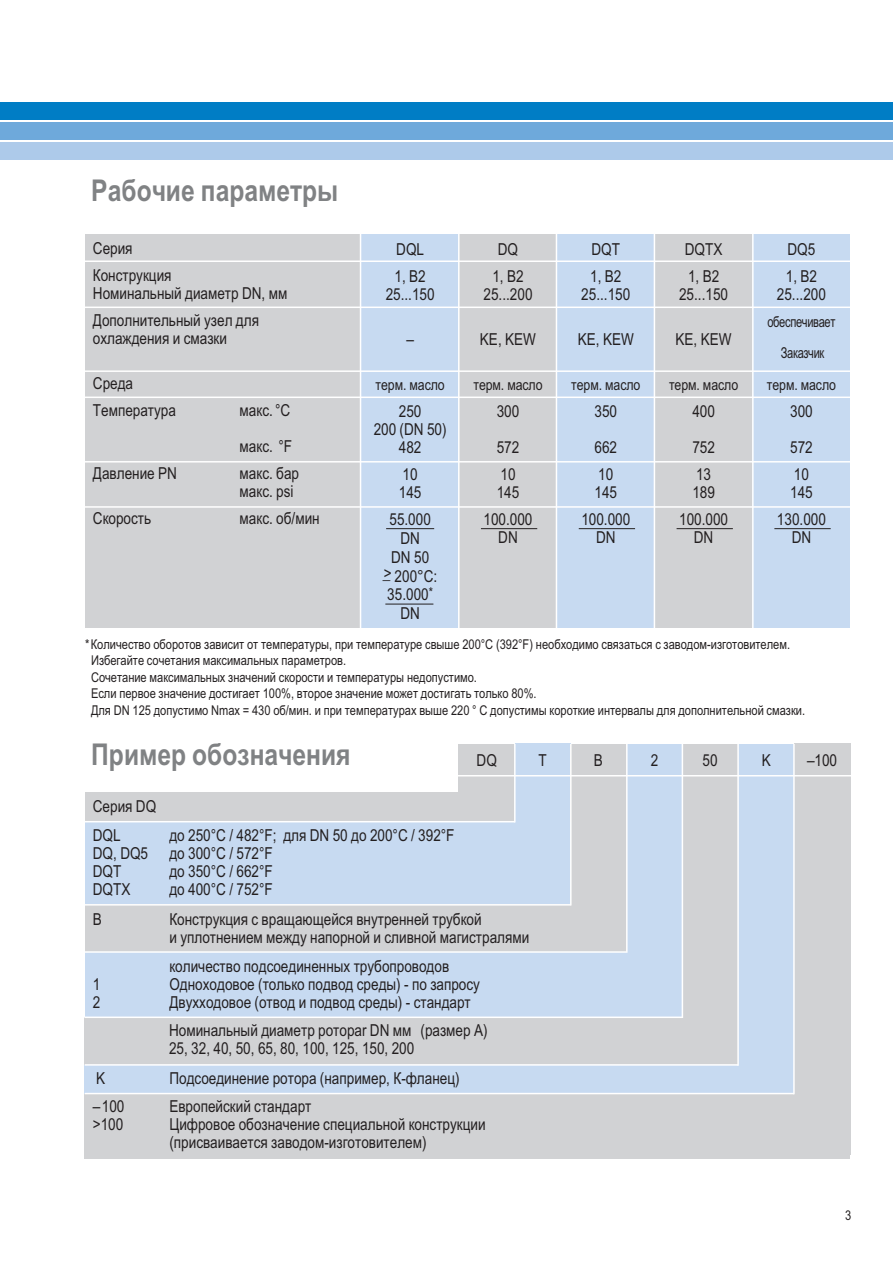
<style>
.page{position:relative;width:893px;height:1263px;background:#fff}
.page>*{position:absolute;margin:0;border:0;box-sizing:border-box;transform-origin:0 0}
.t1{font:700 30px "Arial Narrow Cyr";color:#808284}
.t2{font:16.5px/18px "Arial Narrow Cyr";color:#231f20}
.t3{font:16.5px/18.8px "Arial Narrow";color:#231f20;text-align:center}
.t4{font:15px "Arial Narrow Cyr";letter-spacing:-.005em;color:#231f20}
.t5{font:15px/31.5px "Arial Narrow Cyr";letter-spacing:-.025em;color:#231f20;text-align:center;scale:.9 1}
.t6{font:13.5px/16.5px "Arial Narrow Cyr";color:#231f20}
</style>
<div class="page">
<div style="left:0;top:102px;width:892px;height:18px;background:#007dc5"></div>
<div style="left:0;top:122px;width:892px;height:18px;background:#6ea9db"></div>
<div style="left:0;top:142px;width:892px;height:18px;background:#adcaea"></div>
<div style="left:361px;top:234px;width:98px;height:393px;background:#c7daf1"></div>
<div style="left:459px;top:234px;width:105px;height:393px;background:#d1d2d4"></div>
<div style="left:557px;top:234px;width:98px;height:393px;background:#c7daf1"></div>
<div style="left:655px;top:234px;width:97px;height:393px;background:#d1d2d4"></div>
<div style="left:752px;top:234px;width:98px;height:393px;background:#c7daf1"></div>
<div style="left:85px;top:234px;width:276px;height:393px;background:#d1d2d4"></div>
<hr style="left:82px;top:261px;width:775px;height:1px;background:#fff">
<hr style="left:82px;top:307px;width:775px;height:1px;background:#fff">
<hr style="left:82px;top:370px;width:775px;height:2px;background:#fff">
<hr style="left:82px;top:397px;width:775px;height:1px;background:#fff">
<hr style="left:82px;top:461px;width:775px;height:2px;background:#fff">
<hr style="left:82px;top:506px;width:775px;height:2px;background:#fff">
<hr style="left:360px;top:229px;width:1px;height:405px;background:#fff">
<div style="left:459px;top:744px;width:56px;height:134px;background:#d1d2d4"></div>
<div style="left:515px;top:744px;width:56px;height:164px;background:#c7daf1"></div>
<div style="left:570px;top:744px;width:56px;height:216px;background:#d1d2d4"></div>
<div style="left:626px;top:744px;width:56px;height:276px;background:#c7daf1"></div>
<div style="left:682px;top:744px;width:56px;height:327px;background:#d1d2d4"></div>
<div style="left:738px;top:744px;width:56px;height:402px;background:#c7daf1"></div>
<div style="left:794px;top:744px;width:56px;height:411px;background:#d1d2d4"></div>
<div style="left:85px;top:793px;width:430px;height:29px;background:#d1d2d4"></div>
<div style="left:85px;top:822px;width:486px;height:101px;background:#c7daf1"></div>
<div style="left:85px;top:905px;width:542px;height:47px;background:#d1d2d4"></div>
<div style="left:85px;top:952px;width:597px;height:65px;background:#c7daf1"></div>
<div style="left:85px;top:1017px;width:653px;height:48px;background:#d1d2d4"></div>
<div style="left:85px;top:1094px;width:765px;height:64px;background:#d1d2d4"></div>
<div style="left:85px;top:1065px;width:709px;height:29px;background:#c7daf1"></div>
<hr style="left:514px;top:744px;width:1px;height:78px;background:#fff">
<hr style="left:570px;top:744px;width:1px;height:162px;background:#fff">
<hr style="left:626px;top:744px;width:1px;height:209px;background:#fff">
<hr style="left:682px;top:744px;width:1px;height:274px;background:#fff">
<hr style="left:737px;top:744px;width:2px;height:322px;background:#fff">
<hr style="left:793px;top:744px;width:2px;height:350px;background:#fff">
<hr style="left:81px;top:821px;width:434px;height:1px;background:#fff">
<hr style="left:84px;top:904px;width:487px;height:2px;background:#fff">
<hr style="left:84px;top:951px;width:542px;height:2px;background:#fff">
<hr style="left:84px;top:1017px;width:598px;height:1px;background:#fff">
<hr style="left:85px;top:1064px;width:653px;height:2px;background:#fff">
<hr style="left:85px;top:1093px;width:709px;height:1px;background:#fff">
<hr style="left:449px;top:775px;width:422px;height:2px;background:#fff">
<hr style="left:458px;top:228px;width:1px;height:415px;background:#fff">
<hr style="left:556px;top:224px;width:1px;height:419px;background:#fff">
<hr style="left:654px;top:223px;width:1px;height:420px;background:#fff">
<hr style="left:752px;top:226px;width:1px;height:417px;background:#fff">
<hr style="left:386px;top:528px;width:48px;height:1px;background:#231f20">
<hr style="left:385px;top:604px;width:48px;height:1px;background:#231f20">
<hr style="left:481px;top:528px;width:56px;height:1px;background:#231f20">
<hr style="left:579px;top:528px;width:56px;height:1px;background:#231f20">
<hr style="left:676px;top:528px;width:57px;height:1px;background:#231f20">
<hr style="left:774px;top:528px;width:57px;height:1px;background:#231f20">
<h1 class="t1" style="left:91px;top:180px;width:248px">Рабочие параметры</h1>
<p class="t2" style="left:93px;top:236px;width:80px;line-height:27px">Серия<br>Конструкция</p>
<p class="t2" style="left:93px;top:281px;width:196px;line-height:27px">Номинальный диаметр DN, мм<br>Дополнительный узел для</p>
<p class="t2" style="left:93px;top:330px;width:136px">охлаждения и смазки</p>
<p class="t2" style="left:93px;top:371px;width:85px;line-height:27px">Среда<br>Температура</p>
<p class="t2" style="left:240px;top:393px;width:54px;line-height:36px">макс. °C макс. °F</p>
<p class="t2" style="left:93px;top:465px;width:86px">Давление PN</p>
<p class="t2" style="left:240px;top:465px;width:61px">макс. бар макс. psi</p>
<p class="t2" style="left:93px;top:510px;width:60px">Скорость</p>
<p class="t2" style="left:240px;top:510px;width:82px">макс. об/мин</p>
<p class="t2" style="left:394px;top:237px;width:33px;line-height:27px">DQL<br>1, B2</p>
<p class="t2" style="left:386px;top:287px;width:51px">25...150</p>
<p class="t2" style="left:406px;top:332px;width:9px">–</p>
<p class="t4" style="left:376px;top:379px;width:71px">терм. масло</p>
<p class="t2" style="left:374px;top:404px;width:74px;text-align:center">250<br>200 (DN 50)<br>482</p>
<p class="t2" style="left:399px;top:467px;width:24px">10<br>145</p>
<p class="t3" style="left:383px;top:510px;width:56px">55.000<br>DN<br>DN 50<br>_&gt; 200°C:<br>35.000<sup>*<br></sup>DN</p>
<p class="t2" style="left:492px;top:237px;width:33px;line-height:27px;text-align:center">DQ<br>1, B2</p>
<p class="t2" style="left:483px;top:287px;width:51px">25...200</p>
<p class="t2" style="left:480px;top:332px;width:58px">KE, KEW</p>
<p class="t4" style="left:473px;top:379px;width:71px">терм. масло</p>
<p class="t2" style="left:497px;top:395px;width:24px;line-height:36px">300<br>572</p>
<p class="t2" style="left:497px;top:467px;width:24px">10<br>145</p>
<p class="t2" style="left:483px;top:512px;width:50px;text-align:center">100.000<br>DN</p>
<p class="t2" style="left:590px;top:237px;width:33px;line-height:27px">DQT<br>1, B2</p>
<p class="t2" style="left:581px;top:287px;width:51px">25...150</p>
<p class="t2" style="left:578px;top:332px;width:58px">KE, KEW</p>
<p class="t4" style="left:571px;top:379px;width:71px">терм. масло</p>
<p class="t2" style="left:594px;top:395px;width:24px;line-height:36px">350<br>662</p>
<p class="t2" style="left:594px;top:467px;width:24px">10<br>145</p>
<p class="t2" style="left:581px;top:512px;width:50px;text-align:center">100.000<br>DN</p>
<p class="t2" style="left:685px;top:237px;width:39px;line-height:27px">DQTX<br>1, B2</p>
<p class="t2" style="left:679px;top:287px;width:51px">25...150</p>
<p class="t2" style="left:675px;top:332px;width:58px">KE, KEW</p>
<p class="t4" style="left:669px;top:379px;width:71px">терм. масло</p>
<p class="t2" style="left:692px;top:395px;width:24px;line-height:36px">400<br>752</p>
<p class="t2" style="left:692px;top:467px;width:24px">13<br>189</p>
<p class="t2" style="left:679px;top:512px;width:50px;text-align:center">100.000<br>DN</p>
<p class="t2" style="left:786px;top:237px;width:33px;line-height:27px">DQ5<br>1, B2</p>
<p class="t2" style="left:777px;top:287px;width:51px">25...200</p>
<p class="t5" style="left:767px;top:307px;width:78px">обеспечивает<br>Заказчик терм. масло</p>
<p class="t2" style="left:790px;top:395px;width:24px;line-height:36px">300<br>572</p>
<p class="t2" style="left:790px;top:467px;width:24px">10<br>145</p>
<p class="t2" style="left:777px;top:512px;width:50px;text-align:center">130.000<br>DN</p>
<p class="t6" style="left:91px;top:637px;width:715px;text-indent:-6px">* Количество оборотов зависит от температуры, при температуре свыше 200°C (392°F) необходимо связаться с заводом-изготовителем.<br>Избегайте сочетания максимальных параметров.<br>Сочетание максимальных значений скорости и температуры недопустимо.<br>Если первое значение достигает 100%, второе значение может достигать только 80%.<br>Для DN 125 допустимо Nmax = 430 об/мин. и при температурах выше 220 ° C допустимы короткие интервалы для дополнительной смазки.</p>
<h1 class="t1" style="left:91px;top:744px;width:261px">Пример обозначения</h1>
<p class="t2" style="left:477px;top:753px;width:22px">DQ</p>
<p class="t2" style="left:538px;top:753px;width:10px">T</p>
<p class="t2" style="left:594px;top:753px;width:11px">B</p>
<p class="t2" style="left:651px;top:753px;width:9px">2</p>
<p class="t2" style="left:702px;top:753px;width:17px">50</p>
<p class="t2" style="left:762px;top:753px;width:11px">K</p>
<p class="t2" style="left:807px;top:753px;width:32px">–100</p>
<p class="t2" style="left:93px;top:794px;width:65px;line-height:29.1px">Серия DQ<br>DQL</p>
<p class="t2" style="left:169px;top:828px;width:287px">до 250°C / 482°F; для DN 50 до 200°C / 392°F</p>
<p class="t2" style="left:93px;top:846px;width:57px">DQ, DQ5</p>
<p class="t2" style="left:169px;top:846px;width:105px">до 300°C / 572°F</p>
<p class="t2" style="left:93px;top:864px;width:30px">DQT</p>
<p class="t2" style="left:169px;top:864px;width:105px">до 350°C / 662°F</p>
<p class="t2" style="left:93px;top:882px;width:39px">DQTX</p>
<p class="t2" style="left:169px;top:882px;width:105px">до 400°C / 752°F</p>
<p class="t2" style="left:93px;top:911px;width:11px">B</p>
<p class="t2" style="left:169px;top:911px;width:361px">Конструкция с вращающейся внутренней трубкой<br>и уплотнением между напорной и сливной магистралями</p>
<p class="t2" style="left:169px;top:959px;width:281px">количество подсоединенных трубопроводов</p>
<p class="t2" style="left:93px;top:977px;width:9px">1</p>
<p class="t2" style="left:169px;top:977px;width:312px">Одноходовое (только подвод среды) - по запросу</p>
<p class="t2" style="left:93px;top:995px;width:9px">2</p>
<p class="t2" style="left:169px;top:995px;width:303px">Двухходовое (отвод и подвод среды) - стандарт</p>
<p class="t2" style="left:169px;top:1023px;width:320px">Номинальный диаметр ротораr DN мм (размер А)<br>25, 32, 40, 50, 65, 80, 100, 125, 150, 200</p>
<p class="t2" style="left:96px;top:1071px;width:11px">K</p>
<p class="t2" style="left:169px;top:1071px;width:292px">Подсоединение ротора (например, К-фланец)</p>
<p class="t2" style="left:93px;top:1099px;width:33px">–100</p>
<p class="t2" style="left:169px;top:1099px;width:143px">Европейский стандарт</p>
<p class="t2" style="left:93px;top:1117px;width:32px">&gt;100</p>
<p class="t2" style="left:169px;top:1117px;width:318px">Цифровое обозначение специальной конструкции (присваивается заводом-изготовителем)</p>
<p class="t6" style="left:845px;top:1208px;width:8px">3</p>
</div>
